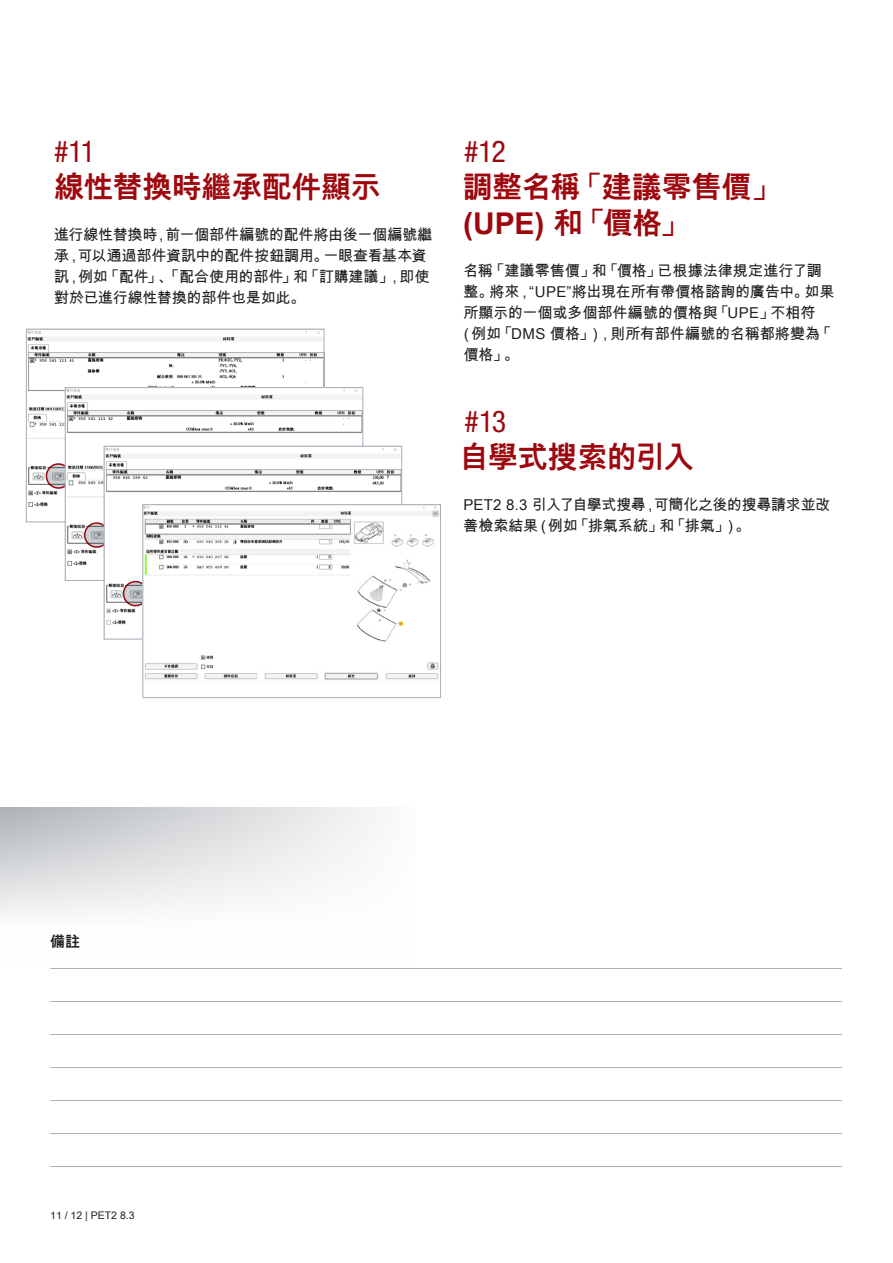
<style>
.page{position:relative;width:893px;height:1263px;background:#fff}
.page>*{position:absolute;margin:0;border:0;box-sizing:border-box;transform-origin:0 0}
.t1{font:700 30px/36px "Arial Unicode MS";letter-spacing:-.01em;color:#9d070d}
.t2{font:condensed 30px "Helvetica Neue";color:#9d070d}
.t3{font:15px/21px "Arial Unicode MS";letter-spacing:-.01em;color:#231f20}
.t4{font:700 15px "Arial Unicode MS";color:#231f20}
.t5{font:10.5px "Arial Unicode MS";color:#231f20}
</style>
<div class="page">
<svg style="left:0;top:807px;width:377px;height:107px"></svg>
<hr style="left:50px;top:968px;width:792px;height:1px;background:#aab1b8">
<hr style="left:50px;top:1001px;width:792px;height:1px;background:#aab1b8">
<hr style="left:50px;top:1034px;width:792px;height:1px;background:#aab1b8">
<hr style="left:50px;top:1067px;width:792px;height:1px;background:#aab1b8">
<hr style="left:50px;top:1100px;width:792px;height:1px;background:#aab1b8">
<hr style="left:50px;top:1133px;width:792px;height:1px;background:#aab1b8">
<hr style="left:50px;top:1166px;width:792px;height:1px;background:#aab1b8">
<img style="left:28px;top:331px;width:294px;height:189px">
<div style="left:26px;top:329px;width:298px;height:193px;border:1px solid #aab1b8"></div>
<svg style="left:46px;top:464px;width:24px;height:24px"></svg>
<div style="left:46px;top:463px;width:25px;height:26px;border:2px solid #9d070d;border-radius:50%"></div>
<img style="left:67px;top:389px;width:294px;height:190px">
<div style="left:65px;top:387px;width:298px;height:194px;border:1px solid #aab1b8"></div>
<svg style="left:85px;top:523px;width:24px;height:24px"></svg>
<div style="left:84px;top:522px;width:25px;height:26px;border:2px solid #9d070d;border-radius:50%"></div>
<img style="left:106px;top:448px;width:294px;height:177px">
<div style="left:104px;top:446px;width:298px;height:193px;border:1px solid #aab1b8"></div>
<svg style="left:124px;top:582px;width:24px;height:24px"></svg>
<div style="left:123px;top:581px;width:25px;height:25px;border:2px solid #9d070d;border-radius:50%"></div>
<img style="left:144px;top:506px;width:295px;height:174px">
<div style="left:142px;top:504px;width:299px;height:194px;border:1px solid #aab1b8"></div>
<h1 class="t2" style="left:54px;top:134px;width:43px">#11</h1>
<h1 class="t1" style="left:54px;top:170px;width:328px">線性替換時繼承配件顯示</h1>
<p class="t3" style="left:54px;top:224px;width:380px">進行線性替換時，前一個部件編號的配件將由後一個編號繼承，可以通過部件資訊中的配件按鈕調用。一眼查看基本資訊，例如「配件」、「配合使用的部件」和「訂購建議」，即使對於已進行線性替換的部件也是如此。</p>
<h1 class="t2" style="left:464px;top:134px;width:43px">#12</h1>
<h1 class="t1" style="left:462px;top:170px;width:320px">調整名稱「建議零售價」(UPE) 和「價格」</h1>
<p class="t3" style="left:459px;top:260px;width:377px">名稱「建議零售價」和「價格」已根據法律規定進行了調整。將來，“UPE”將出現在所有帶價格諮詢的廣告中。如果所顯示的一個或多個部件編號的價格與「UPE」不相符<br>（例如「DMS 價格」），則所有部件編號的名稱都將變為「價格」。</p>
<h1 class="t2" style="left:464px;top:404px;width:43px">#13</h1>
<h1 class="t1" style="left:459px;top:440px;width:236px">自學式搜索的引入</h1>
<p class="t3" style="left:464px;top:494px;width:368px">PET2 8.3 引入了自學式搜尋，可簡化之後的搜尋請求並改善檢索結果（例如「排氣系統」和「排氣」）。</p>
<p class="t4" style="left:50px;top:931px;width:32px">備註</p>
<p class="t5" style="left:50px;top:1208px;width:86px">11 / 12 | PET2 8.3</p>
</div>
